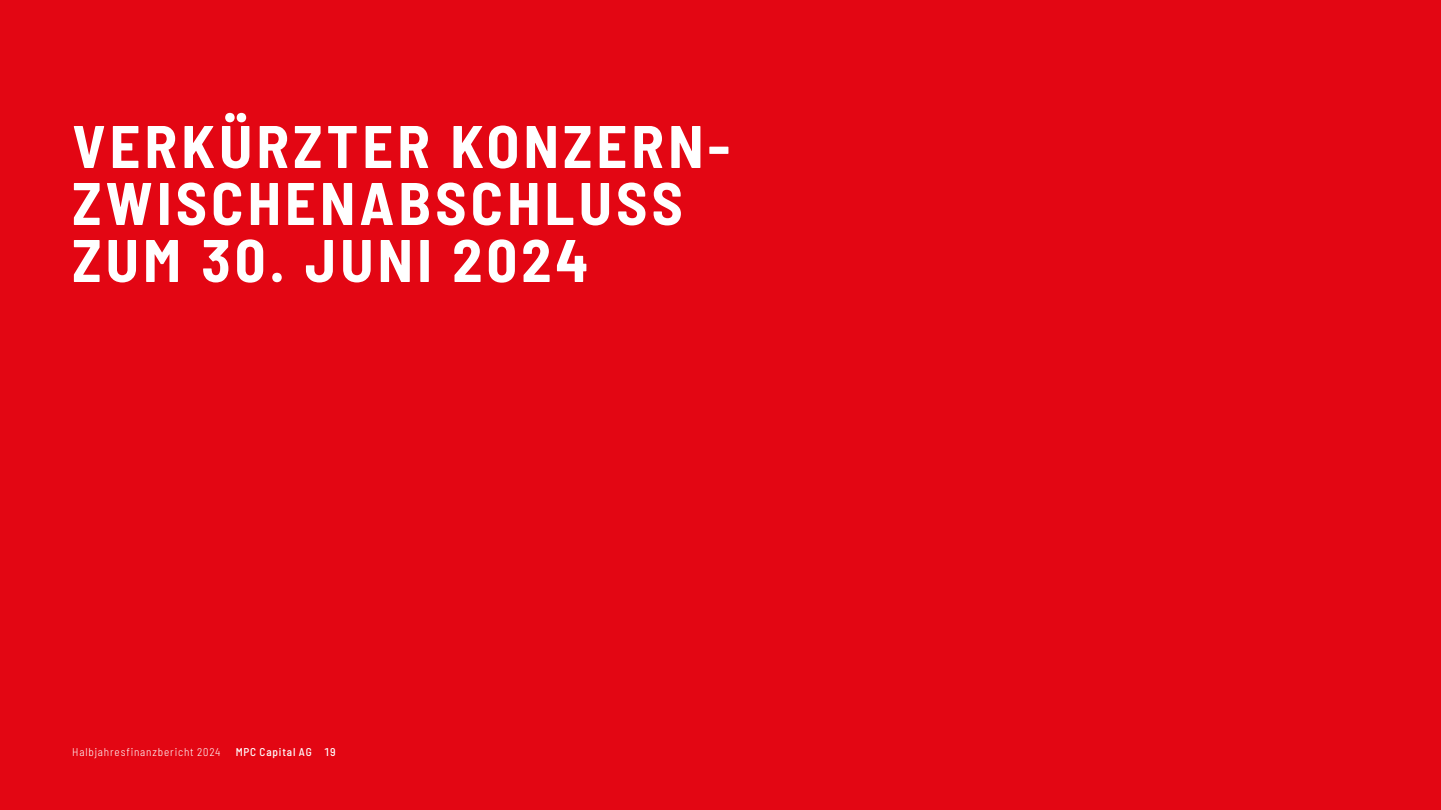
<style>
.page{position:relative;width:1441px;height:810px;background:#fff}
.page>*{position:absolute;margin:0;border:0;box-sizing:border-box;transform-origin:0 0}
.t1{font:700 semi-condensed 60px/57px "Barlow";letter-spacing:.07em;color:#fff}
.t2{font:300 semi-condensed 11.25px "Barlow";letter-spacing:.075em;color:#fff}
.t3{font:500 semi-condensed 11.25px "Barlow";letter-spacing:.075em;color:#fff}
</style>
<div class="page">
<div style="left:0;top:0;width:1440px;height:810px;background:#e30613"></div>
<p class="t1" style="left:72px;top:114px;width:659px">VERKÜRZTER KONZERN-<br>ZWISCHENABSCHLUSS<br>ZUM 30. JUNI 2024</p>
<p class="t2" style="left:72px;top:744px;width:150px">Halbjahresfinanzbericht 2024</p>
<p class="t3" style="left:236px;top:744px;width:101px">MPC Capital AG 19</p>
</div>
